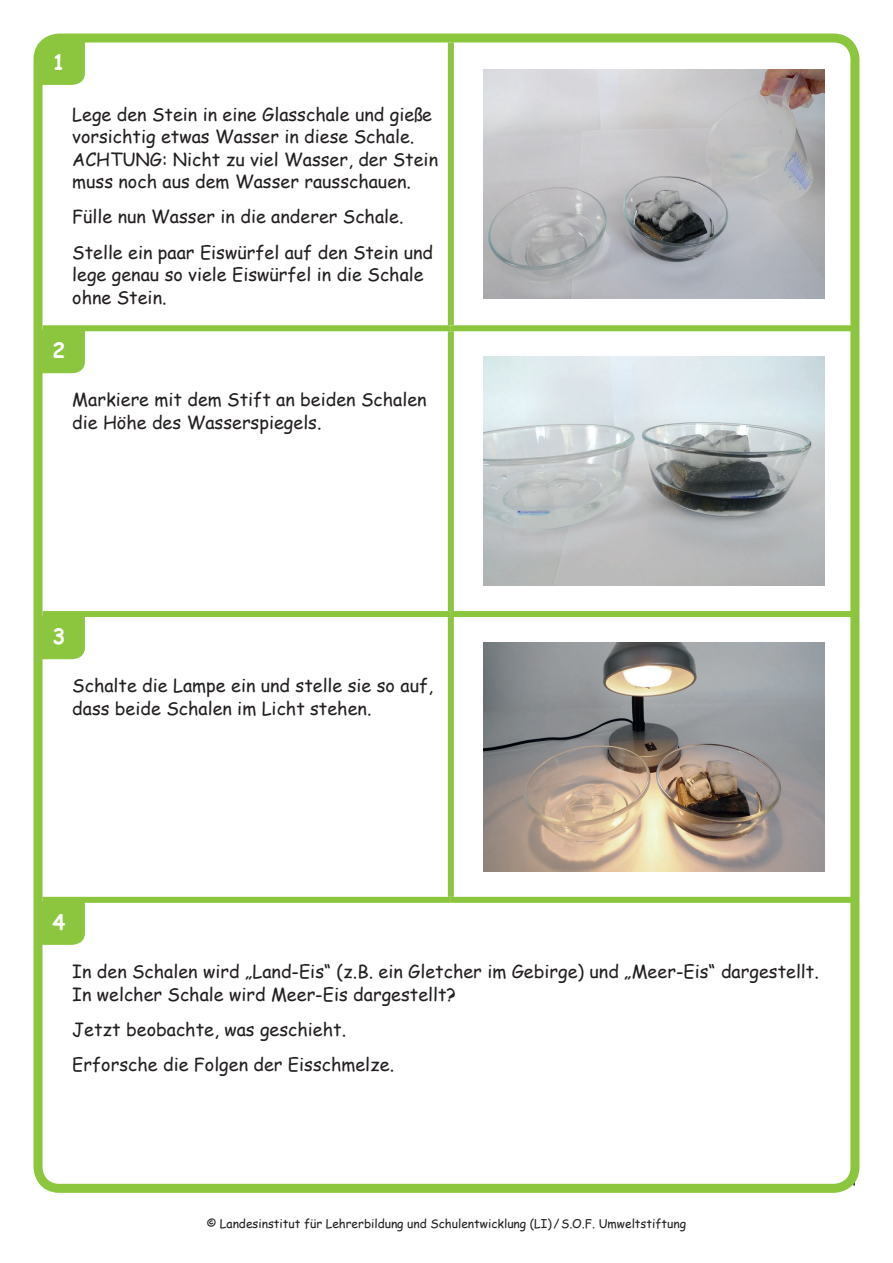
<style>
.page{position:relative;width:893px;height:1263px;background:#fff}
.page>*{position:absolute;margin:0;border:0;box-sizing:border-box;transform-origin:0 0}
.t1{font:700 21px "Comic Sans MS";color:#fff}
.t2{font:18px/22.5px "Comic Sans MS";color:#231f20}
.t3{font:12px "Comic Sans MS";color:#231f20}
</style>
<div class="page">
<div style="left:43px;top:325px;width:408px;height:6px;background:#8bc63e"></div>
<div style="left:43px;top:611px;width:408px;height:6px;background:#8bc63e"></div>
<div style="left:43px;top:897px;width:408px;height:6px;background:#8bc63e"></div>
<div style="left:448px;top:43px;width:6px;height:282px;background:#8bc63e"></div>
<div style="left:448px;top:331px;width:6px;height:280px;background:#8bc63e"></div>
<div style="left:448px;top:617px;width:6px;height:280px;background:#8bc63e"></div>
<div style="left:451px;top:897px;width:404px;height:6px;background:#8bc63e"></div>
<div style="left:451px;top:611px;width:403px;height:6px;background:#8bc63e"></div>
<div style="left:451px;top:325px;width:403px;height:6px;background:#8bc63e"></div>
<img style="left:484px;top:69px;width:340px;height:230px">
<img style="left:484px;top:356px;width:340px;height:230px">
<img style="left:484px;top:642px;width:340px;height:230px">
<div style="left:34px;top:34px;width:825px;height:1159px;border:9px solid #8bc63e;border-radius:22px"></div>
<div style="left:41px;top:41px;width:44px;height:44px;background:#8bc63e"></div>
<div style="left:41px;top:330px;width:44px;height:43px;background:#8bc63e"></div>
<div style="left:41px;top:616px;width:44px;height:43px;background:#8bc63e"></div>
<div style="left:41px;top:901px;width:44px;height:44px;background:#8bc63e"></div>
<p class="t1" style="left:52px;top:47px;width:14px">1</p>
<p class="t2" style="left:72px;top:102px;width:367px">Lege den Stein in eine Glasschale und gieße vorsichtig etwas Wasser in diese Schale.<br>ACHTUNG: Nicht zu viel Wasser, der Stein muss noch aus dem Wasser rausschauen.</p>
<p class="t2" style="left:72px;top:199px;width:362px;line-height:35.2px">Fülle nun Wasser in die anderer Schale.<br>Stelle ein paar Eiswürfel auf den Stein und</p>
<p class="t2" style="left:72px;top:263px;width:353px">lege genau so viele Eiswürfel in die Schale ohne Stein.</p>
<p class="t1" style="left:52px;top:335px;width:14px">2</p>
<p class="t2" style="left:72px;top:388px;width:356px">Markiere mit dem Stift an beiden Schalen die Höhe des Wasserspiegels.</p>
<p class="t1" style="left:52px;top:621px;width:14px">3</p>
<p class="t2" style="left:72px;top:674px;width:362px">Schalte die Lampe ein und stelle sie so auf, dass beide Schalen im Licht stehen.</p>
<p class="t1" style="left:52px;top:907px;width:14px">4</p>
<p class="t2" style="left:72px;top:960px;width:748px">In den Schalen wird „Land-Eis“ (z.B. ein Gletcher im Gebirge) und „Meer-Eis“ dargestellt.<br>In welcher Schale wird Meer-Eis dargestellt?</p>
<p class="t2" style="left:72px;top:1011px;width:323px;line-height:35.2px">Jetzt beobachte, was geschieht.<br>Erforsche die Folgen der Eisschmelze.</p>
<p class="t3" style="left:207px;top:1215px;width:481px">© Landesinstitut für Lehrerbildung und Schulentwicklung (LI) /S.O.F. Umweltstiftung</p>
</div>
